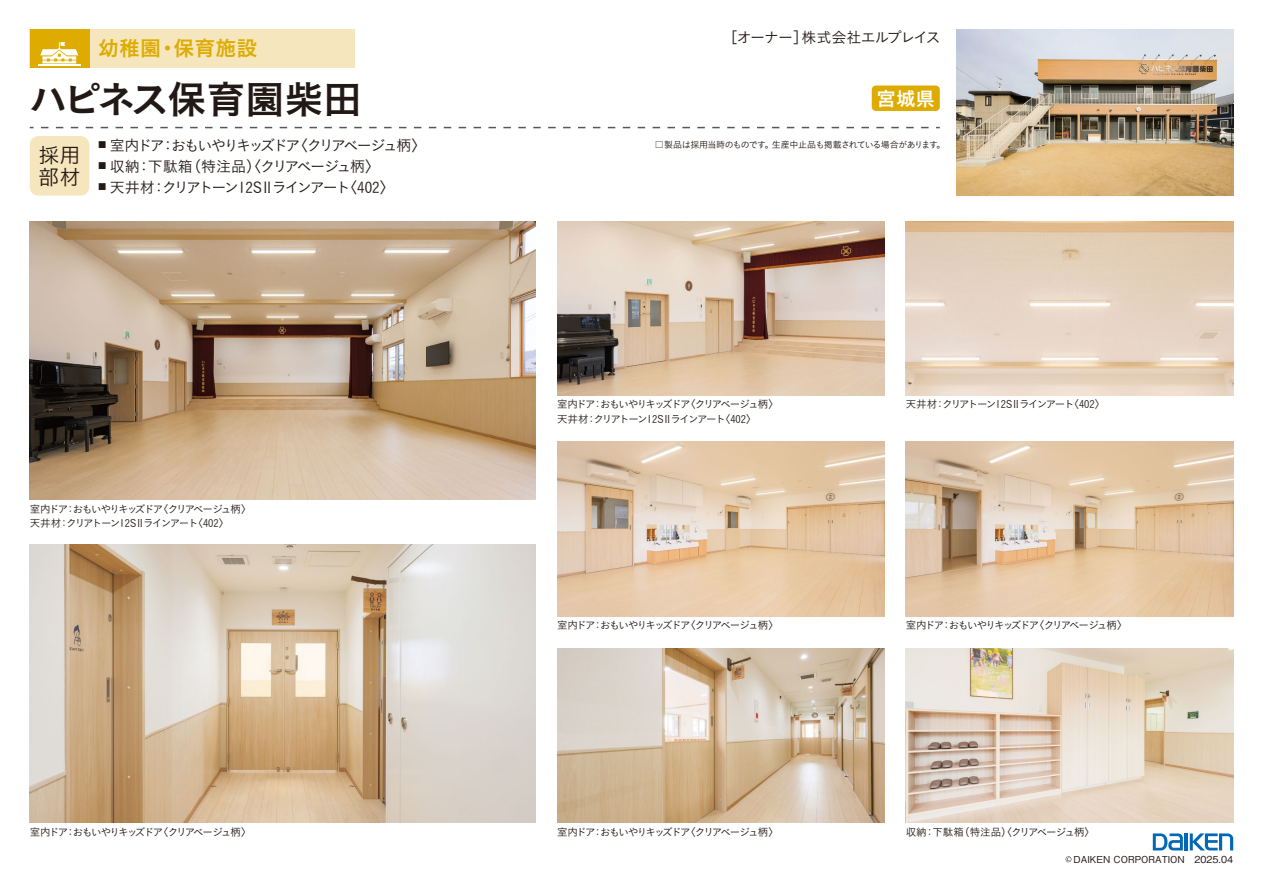
<style>
.page{position:relative;width:1263px;height:893px;background:#fff}
.page>*{position:absolute;margin:0;border:0;box-sizing:border-box;transform-origin:0 0}
.t1{font:39px "Koburina Go Std W6";letter-spacing:-.035em;color:#221815}
.t2{font:21px "Koburina Go Std W6";color:#deac00}
.t3{font:21px/22.5px "Koburina Go Std W3";color:#221815}
.t4{font:19.5px "Koburina Go Std W6";color:#fff}
.t5{font:15px "Koburina Go Std W3";letter-spacing:-.08em;color:#221815}
.t6{font:15px "Koburina Go Std W3";letter-spacing:-.155em;color:#221815}
.t7{font:15px "Koburina Go Std W3";letter-spacing:-.115em;color:#221815}
.t8{font:10.5px/14.2px "Koburina Go Std W3";letter-spacing:-.15em;color:#221815}
.t9{font:10.5px "Koburina Go Std W3";letter-spacing:-.13em;color:#221815}
.t10{font:10.5px "Koburina Go Std W3";letter-spacing:-.08em;color:#221815}
.t11{font:500 9.6px "Gothic BBB Pro";color:#221815}
.t12{font:9px "Koburina Go Std W3";letter-spacing:-.075em;color:#221815}
</style>
<div class="page">
<div style="left:30px;top:136px;width:59px;height:60px;background:#f6e6bd;border-radius:9px"></div>
<svg style="left:30px;top:127px;width:898px;height:1px"></svg>
<div style="left:872px;top:86px;width:68px;height:25px;background:#deac00;border-radius:4px"></div>
<img style="left:557px;top:221px;width:327px;height:174px">
<img style="left:906px;top:221px;width:327px;height:174px">
<img style="left:30px;top:221px;width:506px;height:279px">
<img style="left:30px;top:544px;width:506px;height:279px">
<img style="left:957px;top:30px;width:276px;height:166px">
<img style="left:557px;top:442px;width:327px;height:174px">
<img style="left:906px;top:442px;width:327px;height:174px">
<img style="left:557px;top:648px;width:327px;height:175px">
<img style="left:906px;top:648px;width:327px;height:175px">
<div style="left:30px;top:30px;width:325px;height:38px;background:#f6e6bd"></div>
<div style="left:30px;top:30px;width:59px;height:38px;background:#deac00"></div>
<hr style="left:38px;top:65px;width:42px;height:1px;background:#fff">
<svg style="left:40px;top:42px;width:38px;height:21px"></svg>
<svg style="left:1065px;top:856px;width:6px;height:6px"></svg>
<hr style="left:1185px;top:833px;width:3px;height:17px;background:#0068b7">
<svg style="left:1190px;top:833px;width:43px;height:17px"></svg>
<svg style="left:1153px;top:833px;width:30px;height:17px"></svg>
<h2 class="t2" style="left:98px;top:32px;width:161px">幼稚園・保育施設</h2>
<h1 class="t1" style="left:29px;top:69px;width:335px">ハピネス保育園柴田</h1>
<h3 class="t6" style="left:98px;top:134px;width:330px"><sup>■</sup> 室内ドア：おもいやりキッズドア〈クリアベージュ柄〉</h3>
<h3 class="t5" style="left:98px;top:155px;width:284px"><sup>■</sup> 収納：下駄箱（特注品）〈クリアベージュ柄〉</h3>
<h3 class="t7" style="left:98px;top:176px;width:298px"><sup>■</sup> 天井材：クリアトーン12SⅡラインアート〈402〉</h3>
<h2 class="t3" style="left:38px;top:143px;width:44px">採用部材</h2>
<p class="t8" style="left:30px;top:501px;width:223px">室内ドア：おもいやりキッズドア〈クリアベージュ柄〉天井材：クリアトーン12SⅡラインアート〈402〉</p>
<p class="t8" style="left:30px;top:824px;width:223px">室内ドア：おもいやりキッズドア〈クリアベージュ柄〉</p>
<h3 class="t5" style="left:722px;top:26px;width:220px">［オーナー］株式会社エルプレイス</h3>
<h3 class="t4" style="left:876px;top:83px;width:60px">宮城県</h3>
<p class="t12" style="left:655px;top:138px;width:292px">□製品は採用当時のものです。生産中止品も掲載されている場合があります。</p>
<p class="t8" style="left:557px;top:397px;width:223px">室内ドア：おもいやりキッズドア〈クリアベージュ柄〉天井材：クリアトーン12SⅡラインアート〈402〉</p>
<p class="t9" style="left:906px;top:396px;width:201px">天井材：クリアトーン12SⅡラインアート〈402〉</p>
<p class="t8" style="left:557px;top:618px;width:223px">室内ドア：おもいやりキッズドア〈クリアベージュ柄〉</p>
<p class="t8" style="left:906px;top:618px;width:223px">室内ドア：おもいやりキッズドア〈クリアベージュ柄〉</p>
<p class="t8" style="left:557px;top:824px;width:223px">室内ドア：おもいやりキッズドア〈クリアベージュ柄〉</p>
<p class="t10" style="left:906px;top:824px;width:191px">収納：下駄箱（特注品）〈クリアベージュ柄〉</p>
<p class="t11" style="left:1064px;top:852px;width:171px">　DAIKEN CORPORATION　2025.04</p>
</div>
